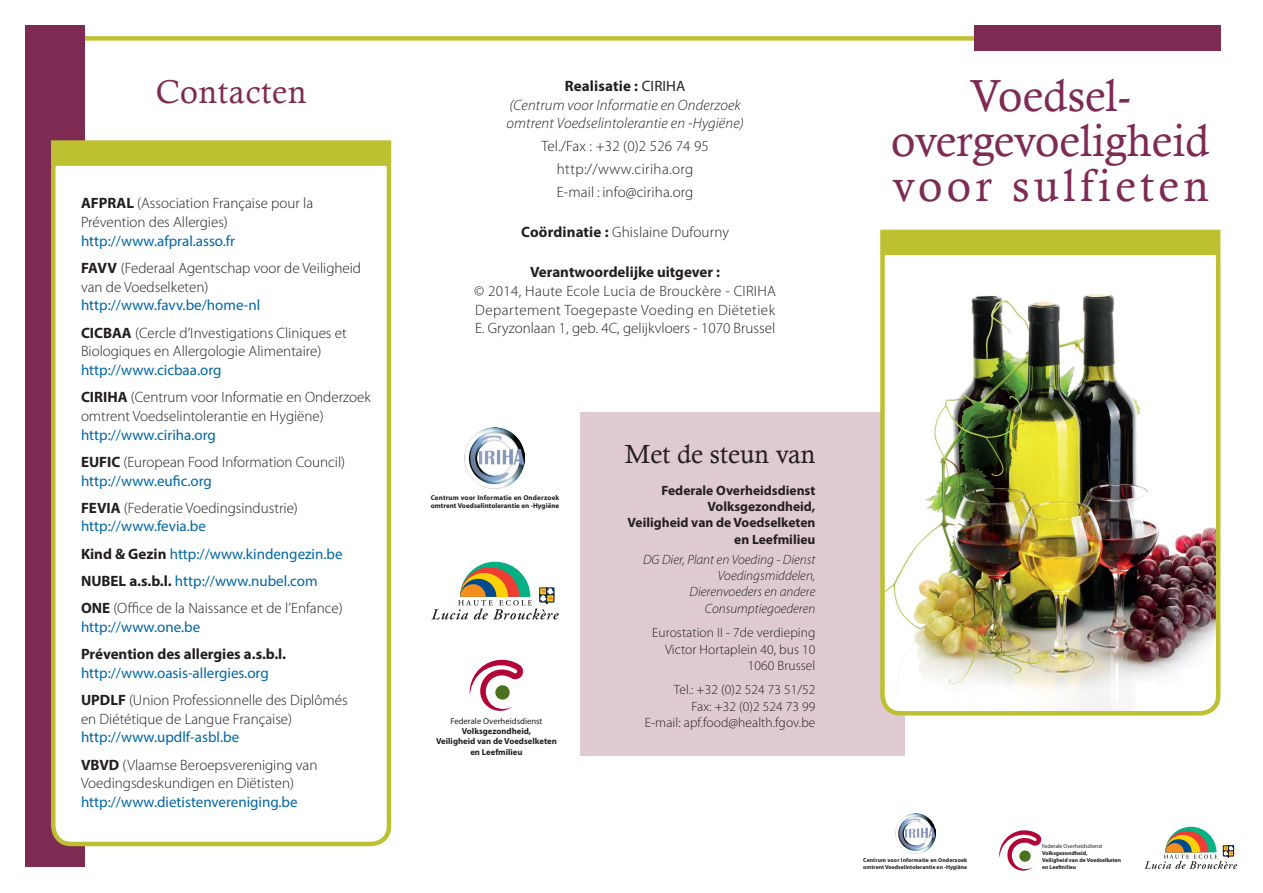
<style>
.page{position:relative;width:1263px;height:893px;background:#fff}
.page>*{position:absolute;margin:0;border:0;box-sizing:border-box;transform-origin:0 0}
.t1{font:45px/45px "Calisto";color:#7e2b54;text-align:center}
.t2{font:33px "Calisto";letter-spacing:.025em;color:#7e2b54}
.t3{font:26.25px "Calisto";color:#231f20}
.t4{font:300 15px/27.2px "Myriad Pro";color:#231f20}
.t5{font:15px/27.2px "Myriad Pro";color:#0166a5}
.t6{font:italic 300 15px/18.8px "Myriad Pro";letter-spacing:.01em;color:#231f20;text-align:center}
.t7{font:700 15px "Myriad Pro";color:#231f20}
.t8{font:300 13.5px/16.2px "Myriad Pro";letter-spacing:.005em;color:#231f20;text-align:right}
.t9{font:italic 300 13.5px/16.2px "Myriad Pro";color:#231f20;text-align:right}
.t10{font:700 13.5px/16.2px "Myriad Pro";color:#231f20;text-align:right}
.t11{font:700 8.7px/10.4px "Myriad Pro";color:#231f20;text-align:center}
.t12{font:8.7px "Myriad Pro";color:#231f20}
.t13{font:700 7.05px/8.4px "Myriad Pro";letter-spacing:.005em;color:#231f20}
.t14{font:700 5.7px/6.9px "Myriad Pro";color:#231f20}
.t15{font:5.7px "Myriad Pro";color:#231f20}
.s1{font-weight:700;font-style:normal}
.s2{font-weight:400;font-style:normal}
.s3{font-weight:700}
.s4{font-weight:400;color:#0166a5}
.s5{font-weight:700;color:#231f20}
.s6{font-weight:300;color:#231f20}
</style>
<div class="page">
<div style="left:51px;top:36px;width:957px;height:5px;background:#bdc131"></div>
<div style="left:26px;top:26px;width:59px;height:841px;background:#7e2b54"></div>
<div style="left:580px;top:412px;width:324px;height:344px;background:#dfcad4"></div>
<div style="left:974px;top:26px;width:246px;height:25px;background:#7e2b54"></div>
<div style="left:53px;top:151px;width:336px;height:693px;background:#fff;border-radius:18px"></div>
<div style="left:51px;top:149px;width:340px;height:697px;border:4px solid #bdc131;border-radius:18px"></div>
<div style="left:51px;top:140px;width:340px;height:26px;background:#bdc131;border:4px solid #bdc131"></div>
<img style="left:885px;top:255px;width:330px;height:456px">
<div style="left:880px;top:238px;width:340px;height:478px;border:4px solid #bdc131;border-radius:18px"></div>
<div style="left:880px;top:230px;width:340px;height:25px;background:#bdc131"></div>
<svg style="left:431px;top:562px;width:128px;height:58px"></svg>
<img style="left:464px;top:428px;width:61px;height:61px">
<svg style="left:1144px;top:827px;width:93px;height:42px"></svg>
<svg style="left:999px;top:830px;width:42px;height:41px"></svg>
<img style="left:896px;top:813px;width:40px;height:41px">
<svg style="left:470px;top:660px;width:53px;height:51px"></svg>
<h2 class="t2" style="left:156px;top:72px;width:152px">Contacten</h2>
<p class="t6" style="left:506px;top:77px;width:239px"><span class="s1">Realisatie :</span> <span class="s2">CIRIHA<br></span>(Centrum voor Informatie en Onderzoek omtrent Voedselintolerantie en -Hygiëne)</p>
<p class="t4" style="left:541px;top:135px;width:169px;line-height:23px;text-align:center">Tel./Fax : +32 (0)2 526 74 95 http://www.ciriha.org<br>E-mail : info@ciriha.org</p>
<p class="t4" style="left:521px;top:219px;width:209px"><span class="s3">Coördinatie :</span> Ghislaine Dufourny</p>
<p class="t7" style="left:530px;top:262px;width:192px">Verantwoordelijke uitgever :</p>
<p class="t4" style="left:474px;top:282px;width:303px;line-height:18.8px;text-align:justify">© 2014, Haute Ecole Lucia de Brouckère - CIRIHA Departement Toegepaste Voeding en Diëtetiek E. Gryzonlaan 1, geb. 4C, gelijkvloers - 1070 Brussel</p>
<p class="t4" style="left:81px;top:194px;width:234px;line-height:18.8px"><span class="s3">AFPRAL</span> (Association Française pour la<br>Prévention des Allergies)</p>
<p class="t4" style="left:81px;top:227px;width:282px"><span class="s4">http://www.afpral.asso.fr<br></span><span class="s3">FAVV</span> (Federaal Agentschap voor de Veiligheid</p>
<p class="t4" style="left:81px;top:273px;width:129px">van de Voedselketen)</p>
<p class="t4" style="left:81px;top:292px;width:267px"><span class="s4">http://www.favv.be/home-nl<br></span><span class="s3">CICBAA</span> (Cercle d’Investigations Cliniques et</p>
<p class="t4" style="left:81px;top:338px;width:242px">Biologiques en Allergologie Alimentaire)</p>
<p class="t4" style="left:81px;top:357px;width:291px"><span class="s4">http://www.cicbaa.org<br></span><span class="s3">CIRIHA</span> (Centrum voor Informatie en Onderzoek</p>
<p class="t4" style="left:81px;top:403px;width:244px">omtrent Voedselintolerantie en Hygiëne)</p>
<p class="t4" style="left:81px;top:421px;width:266px"><span class="s4">http://www.ciriha.org<br></span><span class="s3">EUFIC</span> (European Food Information Council)</p>
<p class="t4" style="left:81px;top:467px;width:218px"><span class="s4">http://www.eufic.org<br></span><span class="s3">FEVIA</span> (Federatie Voedingsindustrie)</p>
<p class="t5" style="left:81px;top:513px;width:263px">http://www.fevia.be<br><span class="s5">Kind &amp; Gezin</span> http://www.kindengezin.be <span class="s5">NUBEL a.s.b.l.</span> http://www.nubel.com <span class="s5">ONE</span> <span class="s6">(Office de la Naissance et de l’Enfance)</span></p>
<p class="t5" style="left:81px;top:613px;width:121px">http://www.one.be</p>
<p class="t7" style="left:81px;top:644px;width:207px">Prévention des allergies a.s.b.l.</p>
<p class="t4" style="left:81px;top:659px;width:268px"><span class="s4">http://www.oasis-allergies.org<br></span><span class="s3">UPDLF</span> (Union Professionnelle des Diplômés</p>
<p class="t4" style="left:81px;top:705px;width:213px">en Diététique de Langue Française)</p>
<p class="t4" style="left:81px;top:724px;width:238px"><span class="s4">http://www.updlf-asbl.be<br></span><span class="s3">VBVD</span> (Vlaamse Beroepsvereniging van</p>
<p class="t4" style="left:81px;top:770px;width:215px">Voedingsdeskundigen en Diëtisten)</p>
<p class="t5" style="left:81px;top:788px;width:218px">http://www.dietistenvereniging.be</p>
<h3 class="t3" style="left:625px;top:438px;width:192px">Met de steun van</h3>
<p class="t10" style="left:628px;top:482px;width:189px">Federale Overheidsdienst<br>Volksgezondheid,<br>Veiligheid van de Voedselketen en Leefmilieu</p>
<p class="t9" style="left:643px;top:552px;width:174px">DG Dier, Plant en Voeding - Dienst<br>Voedingsmiddelen,<br>Dierenvoeders en andere<br>Consumptiegoederen</p>
<p class="t8" style="left:652px;top:625px;width:165px">Eurostation II - 7de verdieping<br>Victor Hortaplein 40, bus 10<br>1060 Brussel</p>
<p class="t8" style="left:645px;top:682px;width:172px">Tel.: +32 (0)2 524 73 51/52<br>Fax: +32 (0)2 524 73 99<br>E-mail: apf.food@health.fgov.be</p>
<p class="t13" style="left:431px;top:493px;width:130px">Centrum voor Informatie en Onderzoek omtrent Voedselintolerantie en -Hygiëne</p>
<p class="t12" style="left:450px;top:715px;width:94px">Federale Overheidsdienst</p>
<p class="t11" style="left:436px;top:726px;width:122px">Volksgezondheid,<br>Veiligheid van de Voedselketen en Leefmilieu</p>
<h1 class="t1" style="left:891px;top:73px;width:320px">Voedsel&shy;overgevoeligheid voor sulfieten</h1>
<p class="t14" style="left:863px;top:856px;width:106px">Centrum voor Informatie en Onderzoek omtrent Voedselintolerantie en -Hygiëne</p>
<p class="t15" style="left:1042px;top:843px;width:62px">Federale Overheidsdienst</p>
<p class="t14" style="left:1042px;top:850px;width:81px">Volksgezondheid,<br>Veiligheid van de Voedselketen en Leefmilieu</p>
</div>
